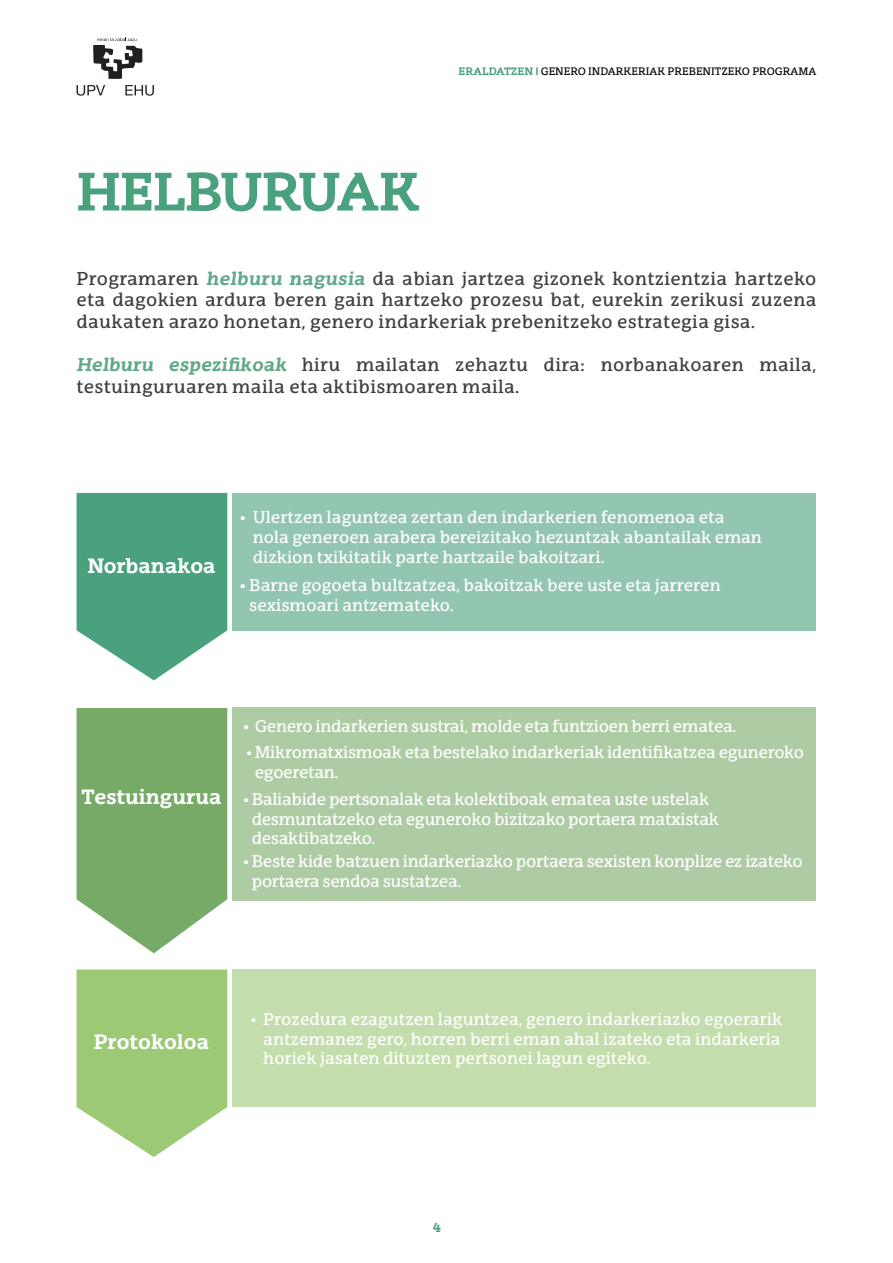
<style>
.page{position:relative;width:893px;height:1263px;background:#fff}
.page>*{position:absolute;margin:0;border:0;box-sizing:border-box;transform-origin:0 0}
.t1{font:700 52.5px "EHU Serif";letter-spacing:-.03em;color:#4aa17e}
.t2{font:700 20.1px "EHU Serif";color:#fff}
.t3{font:18px/21.6px "EHU Serif";letter-spacing:.02em;color:#3e3e3f;text-align:justify}
.t4{font:16.5px/19.8px "EHU Serif";letter-spacing:-.02em;color:#fff}
.t5{font:16.5px/19.8px "EHU Serif";color:#fff}
.t6{font:700 13.5px "EHU Serif";color:#4aa17e}
.t7{font:10.5px "EHU Serif";color:#000}
.s1{font-weight:700;color:#4aa17e}
.s2{font-family:"EHU Sans";font-weight:700;color:#4aa17e}
.s3{font-weight:700;color:#60a888}
</style>
<div class="page">
<svg style="left:77px;top:85px;width:28px;height:11px"></svg>
<svg style="left:125px;top:85px;width:29px;height:11px"></svg>
<svg style="left:93px;top:38px;width:49px;height:41px"></svg>
<div style="left:232px;top:493px;width:584px;height:137px;background:#92c6b1"></div>
<div style="left:232px;top:970px;width:584px;height:137px;background:#c3deac"></div>
<svg style="left:77px;top:493px;width:150px;height:187px;background:#61ad8e"></svg>
<svg style="left:77px;top:969px;width:150px;height:188px;background:#a9d088"></svg>
<div style="left:232px;top:707px;width:584px;height:194px;background:#adcca3"></div>
<svg style="left:77px;top:708px;width:150px;height:245px;background:#85b377"></svg>
<p class="t1" style="left:77px;top:159px;width:345px">HELBURUAK</p>
<p class="t7" style="left:458px;top:65px;width:360px"><span class="s1">ERALDATZEN</span> <span class="s2">I</span> GENERO INDARKERIAK PREBENITZEKO PROGRAMA</p>
<p class="t3" style="left:77px;top:267px;width:741px">Programaren <span class="s3">helburu nagusia</span> da abian jartzea gizonek kontzientzia hartzeko eta dagokien ardura beren gain hartzeko prozesu bat, eurekin zerikusi zuzena daukaten arazo honetan, genero indarkeriak prebenitzeko estrategia gisa.</p>
<p class="t3" style="left:77px;top:354px;width:741px"><span class="s3">Helburu espezifikoak</span> hiru mailatan zehaztu dira: norbanakoaren maila, testuinguruaren maila eta aktibismoaren maila.</p>
<p class="t2" style="left:87px;top:553px;width:130px">Norbanakoa</p>
<p class="t5" style="left:253px;top:507px;width:511px;text-indent:-12px">• Ulertzen laguntzea zertan den indarkerien fenomenoa eta nola generoen arabera bereizitako hezuntzak abantailak eman dizkion txikitatik parte hartzaile bakoitzari.</p>
<p class="t5" style="left:249px;top:575px;width:473px;text-indent:-9px">• Barne gogoeta bultzatzea, bakoitzak bere uste eta jarreren sexismoari antzemateko.</p>
<p class="t2" style="left:82px;top:784px;width:141px">Testuingurua</p>
<p class="t4" style="left:243px;top:716px;width:495px">• Genero indarkerien sustrai, molde eta funtzioen berri ematea.</p>
<p class="t4" style="left:255px;top:742px;width:551px;text-indent:-8px">• Mikromatxismoak eta bestelako indarkeriak identifikatzea eguneroko egoeretan.</p>
<p class="t4" style="left:252px;top:789px;width:469px;text-indent:-8px">• Baliabide pertsonalak eta kolektiboak ematea uste ustelak desmuntatzeko eta eguneroko bizitzako portaera matxistak desaktibatzeko.</p>
<p class="t4" style="left:252px;top:851px;width:552px;text-indent:-8px">• Beste kide batzuen indarkeriazko portaera sexisten konplize ez izateko portaera sendoa sustatzea.</p>
<p class="t2" style="left:94px;top:1029px;width:117px">Protokoloa</p>
<p class="t4" style="left:263px;top:1009px;width:521px;text-align:justify;text-indent:-12px">• Prozedura ezagutzen laguntzea, genero indarkeriazko egoerarik antzemanez gero, horren berri eman ahal izateko eta indarkeria horiek jasaten dituzten pertsonei lagun egiteko.</p>
<p class="t6" style="left:433px;top:1219px;width:10px">4</p>
</div>
